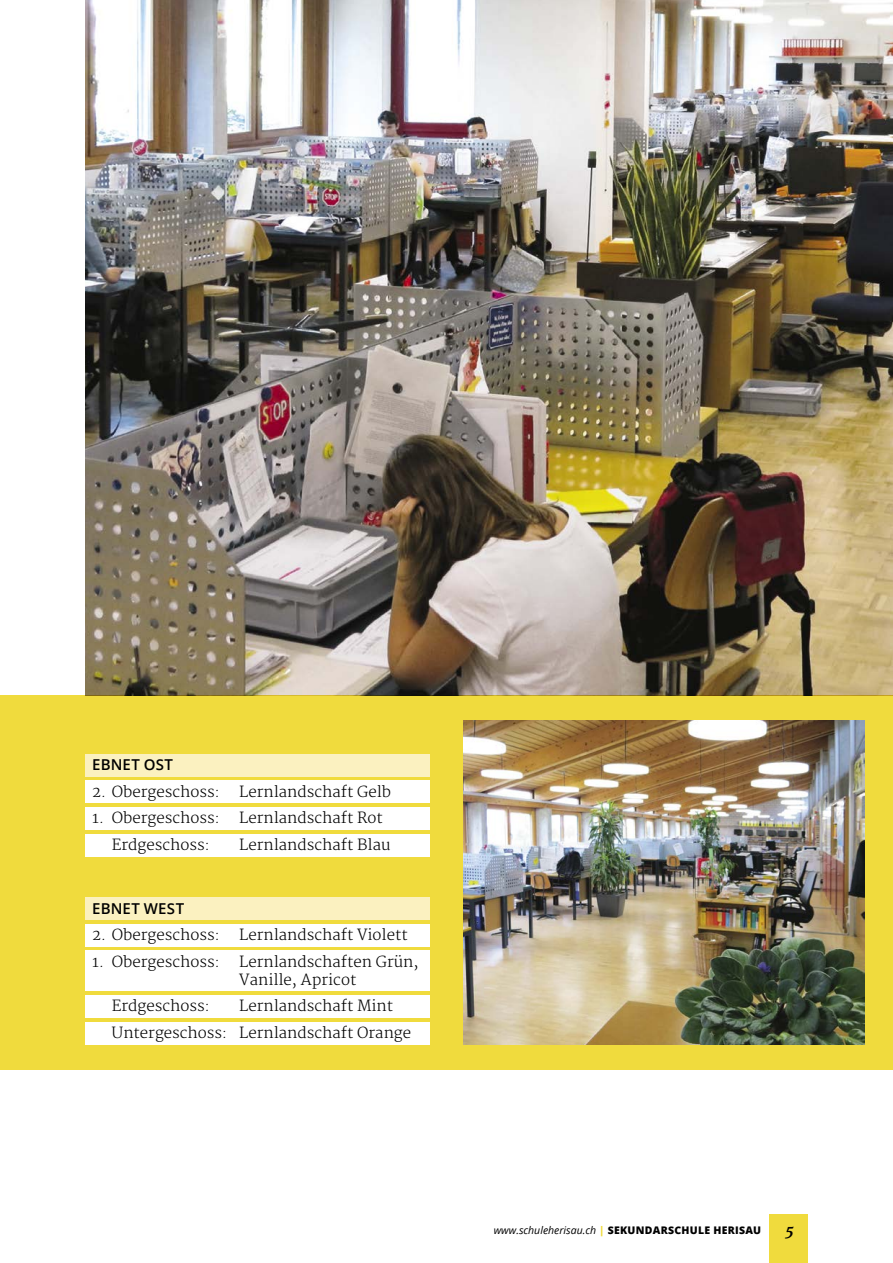
<style>
.page{position:relative;width:893px;height:1263px;background:#fff}
.page>*{position:absolute;margin:0;border:0;box-sizing:border-box;transform-origin:0 0}
.t1{font:300 15px/18px "Merriweather";color:#000}
.t2{font:600 15px "Open Sans";letter-spacing:.01em;color:#000}
.t3{font:italic 700 15px "Merriweather";color:#000}
.t4{font:800 10.5px "Open Sans";letter-spacing:.025em;color:#000}
.s1{font-weight:400;font-style:italic}
.s2{color:#f0db3d}
</style>
<div class="page">
<img style="left:85px;top:0;width:808px;height:695px">
<div style="left:0;top:695px;width:893px;height:374px;background:#f0db3d"></div>
<div style="left:85px;top:780px;width:344px;height:23px;background:#fff"></div>
<div style="left:85px;top:754px;width:344px;height:22px;background:#fbf1c0"></div>
<div style="left:85px;top:807px;width:344px;height:23px;background:#fff"></div>
<div style="left:85px;top:995px;width:344px;height:23px;background:#fff"></div>
<div style="left:85px;top:834px;width:344px;height:22px;background:#fff"></div>
<div style="left:85px;top:1022px;width:344px;height:22px;background:#fff"></div>
<div style="left:85px;top:924px;width:344px;height:22px;background:#fff"></div>
<div style="left:85px;top:897px;width:344px;height:23px;background:#fbf1c0"></div>
<div style="left:85px;top:950px;width:344px;height:41px;background:#fff"></div>
<img style="left:463px;top:721px;width:401px;height:324px">
<div style="left:770px;top:1214px;width:38px;height:49px;background:#f0db3d"></div>
<p class="t2" style="left:92px;top:754px;width:82px">EBNET OST</p>
<p class="t1" style="left:92px;top:783px;width:129px">2. Obergeschoss:</p>
<p class="t1" style="left:239px;top:783px;width:153px">Lernlandschaft Gelb</p>
<p class="t1" style="left:92px;top:809px;width:129px">1. Obergeschoss:</p>
<p class="t1" style="left:239px;top:809px;width:145px">Lernlandschaft Rot</p>
<p class="t1" style="left:112px;top:836px;width:100px">Erdgeschoss:</p>
<p class="t1" style="left:239px;top:836px;width:153px">Lernlandschaft Blau</p>
<p class="t2" style="left:92px;top:898px;width:93px">EBNET WEST</p>
<p class="t1" style="left:92px;top:927px;width:129px">2. Obergeschoss:</p>
<p class="t1" style="left:239px;top:927px;width:170px">Lernlandschaft Violett</p>
<p class="t1" style="left:92px;top:953px;width:129px">1. Obergeschoss:</p>
<p class="t1" style="left:239px;top:953px;width:181px">Lernlandschaften Grün,<br>Vanille, Apricot</p>
<p class="t1" style="left:112px;top:998px;width:100px">Erdgeschoss:</p>
<p class="t1" style="left:239px;top:998px;width:155px">Lernlandschaft Mint</p>
<p class="t1" style="left:112px;top:1024px;width:301px">Untergeschoss: Lernlandschaft Orange</p>
<p class="t4" style="left:494px;top:1222px;width:269px"><span class="s1">www.schuleherisau.ch</span> <span class="s2">|</span> SEKUNDARSCHULE HERISAU</p>
<p class="t3" style="left:785px;top:1222px;width:14px">5</p>
</div>
